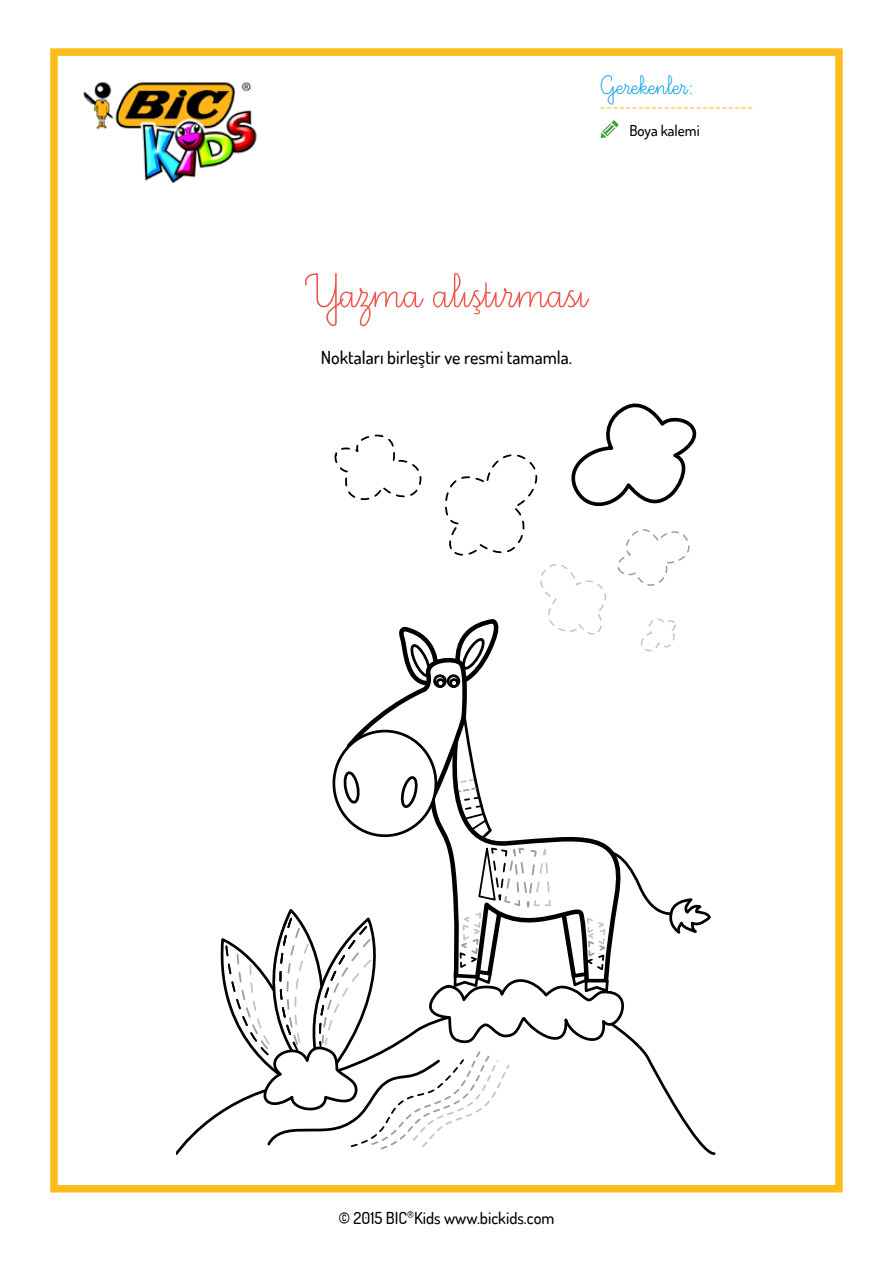
<style>
.page{position:relative;width:893px;height:1263px;background:#fff}
.page>*{position:absolute;margin:0;border:0;box-sizing:border-box;transform-origin:0 0}
.t1{font:60px "Ecriture A Romain Orne";color:#eb5850}
.t2{font:33px "Ecriture A Romain Orne";color:#009fe3}
.t3{font:500 18px "Dosis";color:#000}
.t4{font:18px "Minion Pro";color:#fcbd1b}
.t5{font:500 16.5px "Dosis";color:#000}
.t6{font:500 15px "Dosis";color:#000}
</style>
<div class="page">
<div style="left:50px;top:48px;width:793px;height:1144px;border:8px solid #fcbd1b"></div>
<img style="left:83px;top:82px;width:174px;height:101px">
<svg style="left:474px;top:306px;width:6px;height:9px"></svg>
<svg style="left:601px;top:120px;width:18px;height:18px"></svg>
<svg style="left:215px;top:403px;width:496px;height:748px"></svg>
<h2 class="t2" style="left:600px;top:69px;width:95px">Gerekenler:</h2>
<p class="t4" style="left:600px;top:94px;width:155px">------------------------</p>
<p class="t6" style="left:629px;top:121px;width:72px">Boya kalemi</p>
<h1 class="t1" style="left:306px;top:262px;width:281px">Yazma alıstırması</h1>
<p class="t3" style="left:321px;top:346px;width:253px">Noktaları birleştir ve resmi tamamla.</p>
<p class="t5" style="left:338px;top:1207px;width:218px">© 2015 BIC<sup>®</sup>Kids www.bickids.com</p>
</div>
